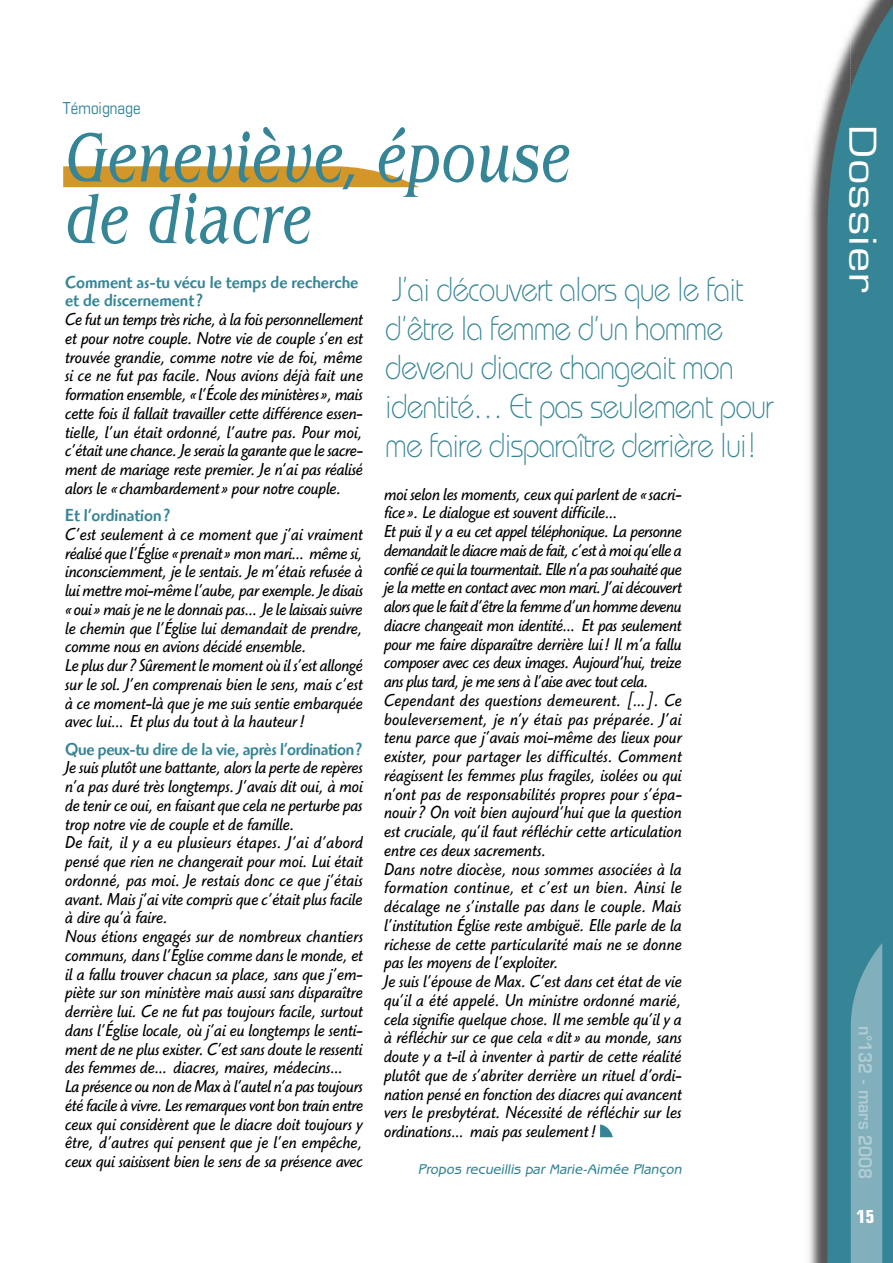
<style>
.page{position:relative;width:893px;height:1263px;background:#fff}
.page>*{position:absolute;margin:0;border:0;box-sizing:border-box;transform-origin:0 0}
.t1{font:italic 72px/61.5px "Benguiat";color:#368596;scale:.75 1}
.t2{font:36px "Eurostile";letter-spacing:.025em;color:#fff;scale:1.25 1}
.t3{font:300 34.5px/39px "Bauhaus";letter-spacing:-.03em;color:#368596;scale:.87 1}
.t4{font:italic 18px/18.8px "Highlander";color:#000;scale:.87 1}
.t5{font:500 18px/18.8px "Highlander";color:#368596;scale:.9 1}
.t6{font:500 18px "Highlander";letter-spacing:-.02em;color:#368596;scale:.9 1}
.t7{font:700 condensed 18px "Eurostile";color:#fff}
.t8{font:600 17.4px "Eurostile";color:#b2cdd4;scale:.9 1}
.t9{font:condensed 16.5px "Eurostile";color:#368596}
.t10{font:italic 500 14.25px "Benguiat Gothic";color:#368596}
</style>
<div class="page">
<img style="left:809px;top:91px;width:18px;height:1172px">
<svg style="left:827px;top:0;width:66px;height:1263px;background:#3f8695"></svg>
<svg style="left:851px;top:943px;width:31px;height:320px;background:#7aabb8"></svg>
<svg style="left:600px;top:1124px;width:13px;height:13px"></svg>
<svg style="left:63px;top:166px;width:356px;height:21px;background:#d6a03b"></svg>
<p class="t9" style="left:63px;top:99px;width:79px">Témoignage</p>
<h1 class="t1" style="left:65px;top:127px;width:676px">Geneviève, épouse de diacre</h1>
<p class="t5" style="left:65px;top:273px;width:327px">Comment as-tu vécu le temps de recherche et de discernement ?</p>
<p class="t4" style="left:65px;top:310px;width:344px;text-align:justify">Ce fut un temps très riche, à la fois personnellement et pour notre couple. Notre vie de couple s’en est trouvée grandie, comme notre vie de foi, même si ce ne fut pas facile. Nous avions déjà fait une formation ensemble, « l’École des ministères », mais cette fois il fallait travailler cette différence essen&shy;tielle, l’un était ordonné, l’autre pas. Pour moi, c’était une chance. Je serais la garante que le sacre&shy;ment de mariage reste premier. Je n’ai pas réalisé alors le « chambardement » pour notre couple.</p>
<p class="t5" style="left:65px;top:506px;width:119px">Et l’ordination ?</p>
<p class="t4" style="left:65px;top:525px;width:344px">C’est seulement à ce moment que j’ai vraiment réalisé que l’Église « prenait » mon mari… même si, inconsciemment, je le sentais. Je m’étais refusée à lui mettre moi-même l’aube, par exemple. Je disais « oui » mais je ne le donnais pas… Je le laissais suivre le chemin que l’Église lui demandait de prendre, comme nous en avions décidé ensemble.<br>Le plus dur ? Sûrement le moment où il s’est allongé sur le sol. J’en comprenais bien le sens, mais c’est à ce moment-là que je me suis sentie embarquée avec lui… Et plus du tout à la hauteur !</p>
<p class="t6" style="left:65px;top:738px;width:332px">Que peux-tu dire de la vie, après l’ordination ?</p>
<p class="t4" style="left:65px;top:758px;width:344px">Je suis plutôt une battante, alors la perte de repères n’a pas duré très longtemps. J’avais dit oui, à moi de tenir ce oui, en faisant que cela ne perturbe pas trop notre vie de couple et de famille.<br>De fait, il y a eu plusieurs étapes. J’ai d’abord pensé que rien ne changerait pour moi. Lui était ordonné, pas moi. Je restais donc ce que j’étais avant. Mais j’ai vite compris que c’était plus facile à dire qu’à faire.<br>Nous étions engagés sur de nombreux chantiers communs, dans l’Église comme dans le monde, et il a fallu trouver chacun sa place, sans que j’em&shy;piète sur son ministère mais aussi sans disparaître derrière lui. Ce ne fut pas toujours facile, surtout dans l’Église locale, où j’ai eu longtemps le senti&shy;ment de ne plus exister. C’est sans doute le ressenti des femmes de… diacres, maires, médecins… La présence ou non de Max à l’autel n’a pas toujours été facile à vivre. Les remarques vont bon train entre ceux qui considèrent que le diacre doit toujours y être, d’autres qui pensent que je l’en empêche, ceux qui saisissent bien le sens de sa présence avec</p>
<h3 class="t3" style="left:385px;top:269px;width:448px">J’ai découvert alors que le fait d’être la femme d’un homme devenu diacre changeait mon identité… Et pas seulement pour me faire disparaître derrière lui !</h3>
<p class="t4" style="left:384px;top:485px;width:344px">moi selon les moments, ceux qui parlent de « sacri&shy;fice ». Le dialogue est souvent difficile…<br>Et puis il y a eu cet appel téléphonique. La personne demandait le diacre mais de fait, c’est à moi qu’elle a confié ce qui la tourmentait. Elle n’a pas souhaité que je la mette en contact avec mon mari. J’ai découvert alors que le fait d’être la femme d’un homme devenu diacre changeait mon identité… Et pas seulement pour me faire disparaître derrière lui ! Il m’a fallu composer avec ces deux images. Aujourd’hui, treize ans plus tard, je me sens à l’aise avec tout cela.<br>Cependant des questions demeurent. […]. Ce bouleversement, je n’y étais pas préparée. J’ai tenu parce que j’avais moi-même des lieux pour exister, pour partager les difficultés. Comment réagissent les femmes plus fragiles, isolées ou qui n’ont pas de responsabilités propres pour s’épa&shy;nouir ? On voit bien aujourd’hui que la question est cruciale, qu’il faut réfléchir cette articulation entre ces deux sacrements.<br>Dans notre diocèse, nous sommes associées à la formation continue, et c’est un bien. Ainsi le décalage ne s’installe pas dans le couple. Mais l’institution Église reste ambiguë. Elle parle de la richesse de cette particularité mais ne se donne pas les moyens de l’exploiter.<br>Je suis l’épouse de Max. C’est dans cet état de vie qu’il a été appelé. Un ministre ordonné marié, cela signifie quelque chose. Il me semble qu’il y a à réfléchir sur ce que cela « dit » au monde, sans doute y a t-il à inventer à partir de cette réalité plutôt que de s’abriter derrière un rituel d’ordi&shy;nation pensé en fonction des diacres qui avancent vers le presbytérat. Nécessité de réfléchir sur les ordinations… mais pas seulement !</p>
<p class="t10" style="left:418px;top:1161px;width:265px">Propos recueillis par Marie-Aimée Plançon</p>
<h2 class="t2" style="left:884px;top:125px;width:136px;rotate:90deg">Dossier</h2>
<p class="t8" style="left:876px;top:1025px;width:172px;rotate:90deg">n°132 - mars 2008</p>
<p class="t7" style="left:856px;top:1206px;width:19px">15</p>
</div>
